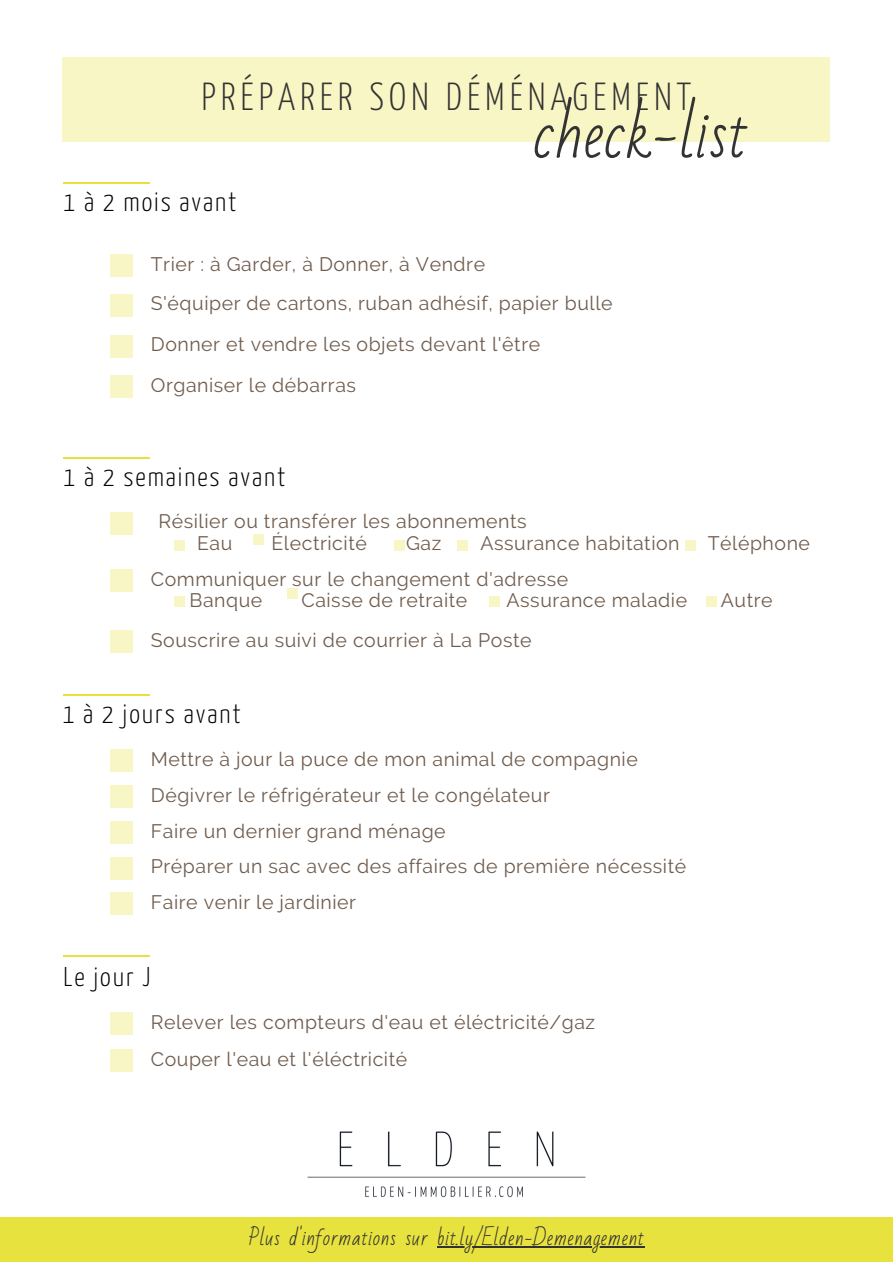
<style>
.page{position:relative;width:893px;height:1264px;background:#fff}
.page>*{position:absolute;margin:0;border:0;box-sizing:border-box;transform-origin:0 0}
.t1{font:62.55px "Bad Script";color:#333}
.t2{font:300 39px "Yanone Kaffeesatz";letter-spacing:.125em;color:#333}
.t3{font:300 27px "Yanone Kaffeesatz";letter-spacing:.07em;color:#000}
.t4{font:19.5px "Raleway";letter-spacing:.03em;color:#705c4d}
.t5{font:19.5px "Bad Script";letter-spacing:.03em;color:#333}
</style>
<div class="page">
<div style="left:110px;top:1049px;width:23px;height:22px;background:#f8f6c5"></div>
<div style="left:110px;top:1012px;width:23px;height:22px;background:#f8f6c5"></div>
<hr style="left:64px;top:955px;width:86px;height:1px;background:#e8e23e">
<div style="left:110px;top:295px;width:23px;height:22px;background:#f8f6c5"></div>
<div style="left:110px;top:254px;width:23px;height:22px;background:#f8f6c5"></div>
<hr style="left:64px;top:183px;width:86px;height:1px;background:#e8e23e">
<div style="left:110px;top:335px;width:23px;height:22px;background:#f8f6c5"></div>
<div style="left:110px;top:375px;width:23px;height:22px;background:#f8f6c5"></div>
<div style="left:110px;top:857px;width:23px;height:22px;background:#f8f6c5"></div>
<div style="left:110px;top:821px;width:23px;height:22px;background:#f8f6c5"></div>
<div style="left:110px;top:749px;width:23px;height:23px;background:#f8f6c5"></div>
<div style="left:110px;top:785px;width:23px;height:22px;background:#f8f6c5"></div>
<hr style="left:63px;top:695px;width:86px;height:1px;background:#e8e23e">
<div style="left:110px;top:892px;width:23px;height:23px;background:#f8f6c5"></div>
<div style="left:685px;top:540px;width:10px;height:10px;background:#f8f6c5"></div>
<div style="left:110px;top:630px;width:23px;height:22px;background:#f8f6c5"></div>
<hr style="left:63px;top:457px;width:86px;height:1px;background:#e8e23e">
<div style="left:110px;top:512px;width:23px;height:22px;background:#f8f6c5"></div>
<div style="left:175px;top:540px;width:10px;height:10px;background:#f8f6c5"></div>
<div style="left:253px;top:534px;width:10px;height:11px;background:#f8f6c5"></div>
<div style="left:394px;top:540px;width:10px;height:10px;background:#f8f6c5"></div>
<div style="left:457px;top:540px;width:10px;height:10px;background:#f8f6c5"></div>
<div style="left:110px;top:569px;width:23px;height:22px;background:#f8f6c5"></div>
<div style="left:175px;top:596px;width:10px;height:10px;background:#f8f6c5"></div>
<div style="left:288px;top:588px;width:10px;height:10px;background:#f8f6c5"></div>
<div style="left:489px;top:596px;width:10px;height:10px;background:#f8f6c5"></div>
<div style="left:706px;top:596px;width:10px;height:10px;background:#f8f6c5"></div>
<div style="left:63px;top:57px;width:766px;height:85px;background:#f8f6c5"></div>
<div style="left:0;top:1217px;width:892px;height:45px;background:#e8e23e"></div>
<img style="left:307px;top:1131px;width:279px;height:66px">
<hr style="left:437px;top:1245px;width:207px;height:2px;background:#333">
<p class="t2" style="left:201px;top:81px;width:491px">PRÉPARER SON DÉMÉNAGEMENT</p>
<p class="t1" style="left:533px;top:99px;width:216px">check-list</p>
<p class="t3" style="left:64px;top:191px;width:174px">1 à 2 mois avant</p>
<p class="t4" style="left:151px;top:252px;width:336px">Trier : à Garder, à Donner, à Vendre</p>
<p class="t4" style="left:151px;top:291px;width:463px">S'équiper de cartons, ruban adhésif, papier bulle</p>
<p class="t4" style="left:151px;top:333px;width:391px">Donner et vendre les objets devant l'être</p>
<p class="t4" style="left:151px;top:373px;width:207px">Organiser le débarras</p>
<p class="t3" style="left:64px;top:466px;width:223px">1 à 2 semaines avant</p>
<p class="t4" style="left:158px;top:510px;width:369px">Résilier ou transférer les abonnements</p>
<p class="t4" style="left:197px;top:531px;width:37px">Eau</p>
<p class="t4" style="left:271px;top:531px;width:97px">Électricité</p>
<p class="t4" style="left:406px;top:531px;width:37px">Gaz</p>
<p class="t4" style="left:480px;top:531px;width:201px">Assurance habitation</p>
<p class="t4" style="left:707px;top:531px;width:104px">Téléphone</p>
<p class="t4" style="left:151px;top:567px;width:419px">Communiquer sur le changement d'adresse</p>
<p class="t4" style="left:189px;top:588px;width:74px">Banque</p>
<p class="t4" style="left:301px;top:588px;width:167px">Caisse de retraite</p>
<p class="t4" style="left:506px;top:588px;width:182px">Assurance maladie</p>
<p class="t4" style="left:720px;top:588px;width:53px">Autre</p>
<p class="t4" style="left:151px;top:628px;width:382px">Souscrire au suivi de courrier à La Poste</p>
<p class="t3" style="left:63px;top:703px;width:179px">1 à 2 jours avant</p>
<p class="t4" style="left:151px;top:748px;width:488px">Mettre à jour la puce de mon animal de compagnie</p>
<p class="t4" style="left:151px;top:783px;width:400px">Dégivrer le réfrigérateur et le congélateur</p>
<p class="t4" style="left:151px;top:819px;width:296px">Faire un dernier grand ménage</p>
<p class="t4" style="left:151px;top:855px;width:537px">Préparer un sac avec des affaires de première nécessité</p>
<p class="t4" style="left:151px;top:890px;width:207px">Faire venir le jardinier</p>
<p class="t3" style="left:64px;top:965px;width:88px">Le jour J</p>
<p class="t4" style="left:151px;top:1010px;width:446px">Relever les compteurs d'eau et éléctricité/gaz</p>
<p class="t4" style="left:151px;top:1047px;width:258px">Couper l'eau et l'éléctricité</p>
<p class="t5" style="left:248px;top:1226px;width:397px">Plus d'informations sur bit.ly/Elden-Demenagement</p>
</div>
